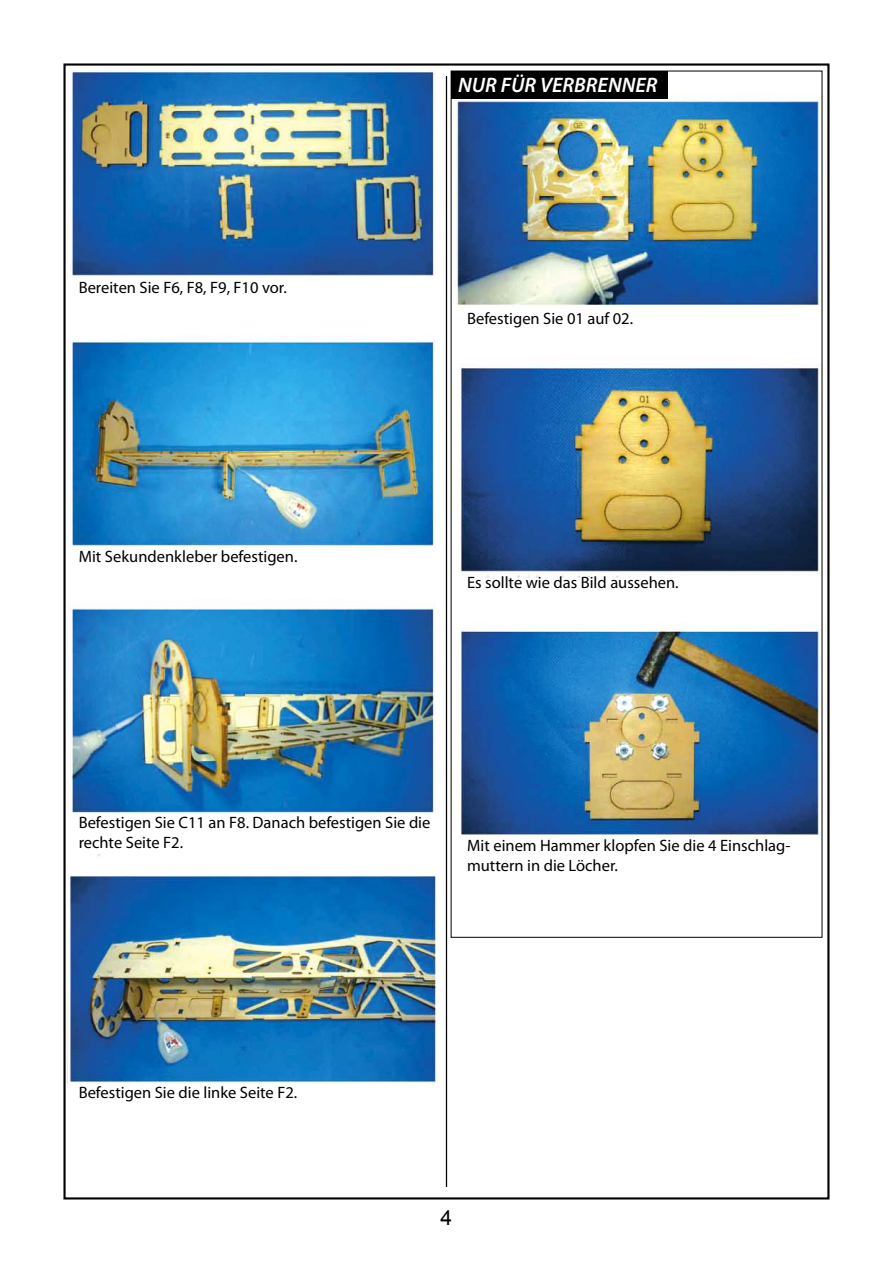
<style>
.page{position:relative;width:893px;height:1263px;background:#fff}
.page>*{position:absolute;margin:0;border:0;box-sizing:border-box;transform-origin:0 0}
.t1{font:italic 600 21px "Myriad Pro";color:#fff}
.t2{font:21px "Arial";color:#000}
.t3{font:16.5px/19.8px "Myriad Pro";color:#000}
</style>
<div class="page">
<img style="left:63px;top:63px;width:767px;height:1137px">
<hr style="left:446px;top:76px;width:1px;height:1111px;background:#000">
<div style="left:451px;top:71px;width:217px;height:28px;background:#000"></div>
<p class="t3" style="left:79px;top:278px;width:210px">Bereiten Sie F6, F8, F9, F10 vor.</p>
<p class="t3" style="left:79px;top:546px;width:220px">Mit Sekundenkleber befestigen.</p>
<p class="t1" style="left:458px;top:71px;width:201px">NUR FÜR VERBRENNER</p>
<p class="t3" style="left:467px;top:308px;width:168px">Befestigen Sie 01 auf 02.</p>
<p class="t3" style="left:467px;top:572px;width:213px">Es sollte wie das Bild aussehen.</p>
<p class="t3" style="left:79px;top:812px;width:353px">Befestigen Sie C11 an F8. Danach befestigen Sie die rechte Seite F2.</p>
<p class="t3" style="left:467px;top:835px;width:325px">Mit einem Hammer klopfen Sie die 4 Einschlag&shy;muttern in die Löcher.</p>
<p class="t3" style="left:79px;top:1082px;width:220px">Befestigen Sie die linke Seite F2.</p>
<p class="t2" style="left:441px;top:1204px;width:13px">4</p>
</div>
